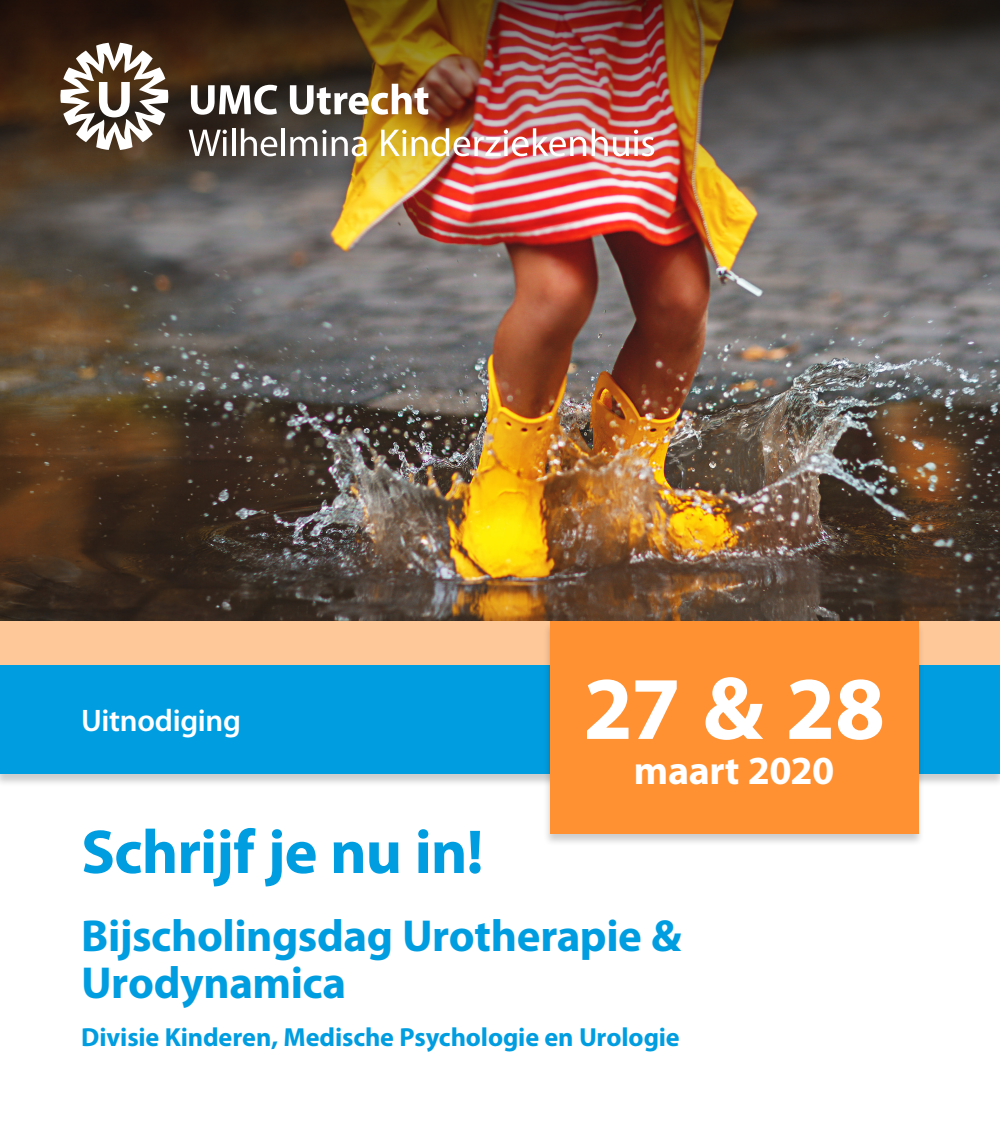
<style>
.page{position:relative;width:1000px;height:1125px;background:#fff}
.page>*{position:absolute;margin:0;border:0;box-sizing:border-box;transform-origin:0 0}
.dag{font:700 90px "Myriad Pro";color:#fff}
.Titel_digi_uitnodigi{font:700 62.5px "Myriad Pro";letter-spacing:-.015em;color:#009de0}
.Titel_digi_uitnodigi-2{font:700 45px/47.5px "Myriad Pro";letter-spacing:-.01em;color:#009de0}
.maand{font:700 40px "Myriad Pro";letter-spacing:-.01em;color:#fff}
.UITNODIGING_digi_uit{font:600 31.25px "Myriad Pro";letter-spacing:-.01em;color:#fff}
.Titel_digi_uitnodigi-3{font:700 26.25px "Myriad Pro";letter-spacing:-.005em;color:#009de0}
</style>
<div class="page">
<img style="left:0;top:259px;width:1000px;height:362px">
<div style="left:0;top:621px;width:1000px;height:44px;background:#ffc899"></div>
<div style="left:0;top:665px;width:1000px;height:122px;background:#000;opacity:.2"></div>
<div style="left:0;top:665px;width:1000px;height:109px;background:#009de0"></div>
<div style="left:543px;top:621px;width:382px;height:226px;background:#000;opacity:.2"></div>
<div style="left:550px;top:621px;width:368px;height:213px;background:#ff9133"></div>
<img style="left:0;top:0;width:1000px;height:259px">
<svg style="left:60px;top:43px;width:109px;height:107px"></svg>
<svg style="left:191px;top:85px;width:86px;height:30px"></svg>
<svg style="left:290px;top:84px;width:138px;height:31px"></svg>
<svg style="left:189px;top:130px;width:38px;height:26px"></svg>
<hr style="left:232px;top:128px;width:3px;height:28px;background:#fff">
<svg style="left:241px;top:128px;width:36px;height:28px"></svg>
<hr style="left:281px;top:128px;width:4px;height:28px;background:#fff">
<svg style="left:290px;top:130px;width:77px;height:26px"></svg>
<img style="left:381px;top:128px;width:205px;height:28px">
<svg style="left:592px;top:128px;width:62px;height:28px"></svg>
<p class="UITNODIGING_digi_uit" style="left:81px;top:701px;width:161px">Uitnodiging</p>
<p class="dag" style="left:583px;top:650px;width:303px">27 &amp; 28</p>
<p class="maand" style="left:634px;top:744px;width:202px">maart 2020</p>
<p class="Titel_digi_uitnodigi" style="left:81px;top:811px;width:404px">Schrijf je nu in!</p>
<p class="Titel_digi_uitnodigi-2" style="left:81px;top:910px;width:602px">Bijscholingsdag Urotherapie &amp;<br>Urodynamica</p>
<p class="Titel_digi_uitnodigi-3" style="left:81px;top:1020px;width:600px">Divisie Kinderen, Medische Psychologie en Urologie</p>
</div>
